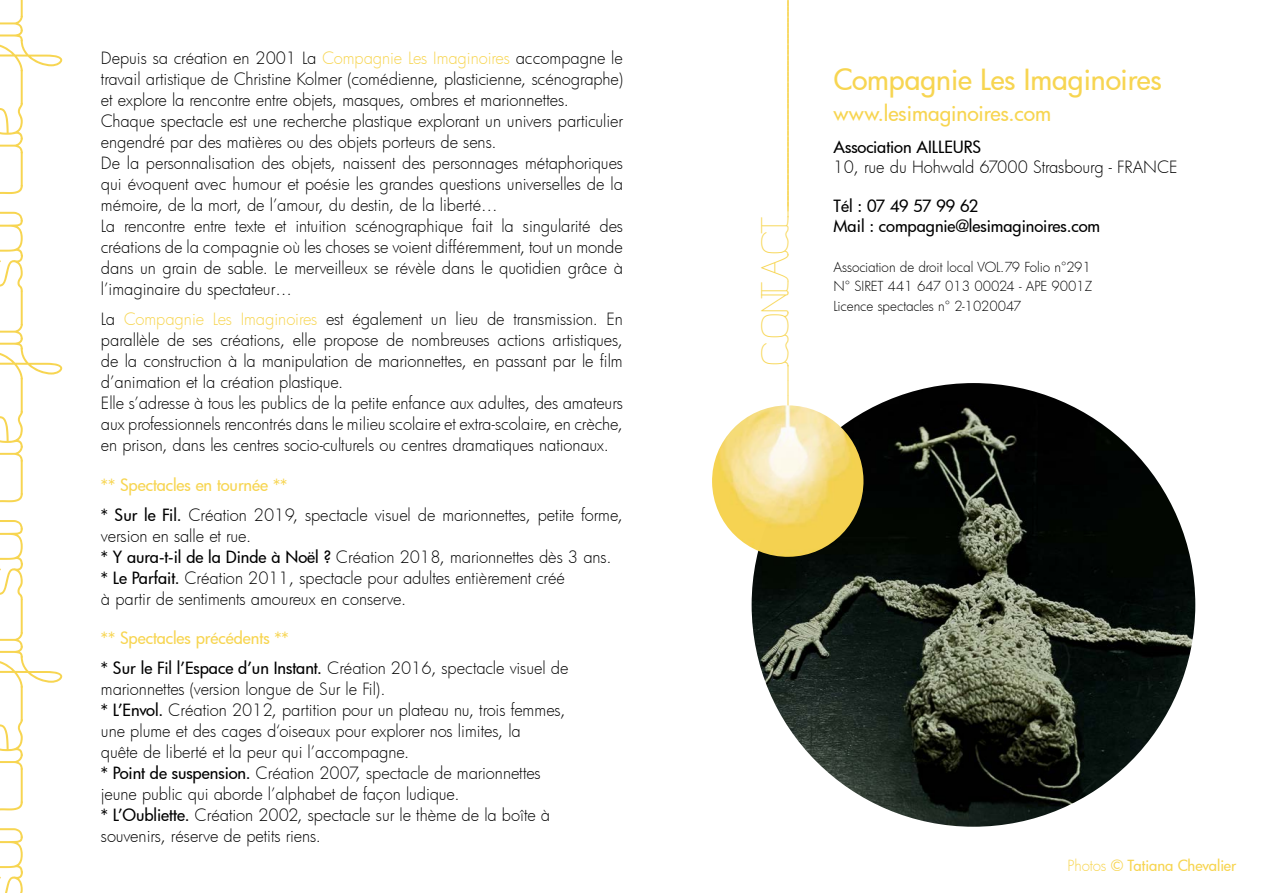
<style>
.page{position:relative;width:1263px;height:893px;background:#fff}
.page>*{position:absolute;margin:0;border:0;box-sizing:border-box;transform-origin:0 0}
.t1{font:300 75px "Filature Std";color:#f7d551}
.t2{font:300 33px "Filature Std";color:#f7d551}
.t3{font:500 28.5px "Futura";letter-spacing:-.005em;color:#f7d551}
.t4{font:500 21px "Futura";letter-spacing:-.005em;color:#f7d551}
.t5{font:300 16.5px/21px "Futura";letter-spacing:-.005em;color:#000}
.t6{font:500 16.5px/19.8px "Futura";letter-spacing:-.005em;color:#000}
.t7{font:500 15px "Futura";letter-spacing:-.005em;color:#f7d551}
.t8{font:300 13.5px/19.5px "Futura";color:#000;text-align:justify}
.s1{color:#f7d551}
.s2{font-weight:500;color:#f7d551}
.s3{font-weight:500}
.s4{font-weight:300}
</style>
<div class="page">
<img style="left:752px;top:383px;width:443px;height:444px;border-radius:222px">
<img style="left:712px;top:405px;width:152px;height:152px">
<h1 class="t1" style="left:-48px;top:908px;width:881px;rotate:-90deg">sur e fi sur e fi sur e fi</h1>
<p class="t5" style="left:101px;top:47px;width:523px">Depuis sa création en 2001 La <span class="s1">Compagnie Les Imaginoires</span> accompagne le travail artistique de Christine Kolmer (comédienne, plasticienne, scénographe) et explore la rencontre entre objets, masques, ombres et marionnettes.<br>Chaque spectacle est une recherche plastique explorant un univers particulier engendré par des matières ou des objets porteurs de sens.<br>De la personnalisation des objets, naissent des personnages métaphoriques qui évoquent avec humour et poésie les grandes questions universelles de la mémoire, de la mort, de l’amour, du destin, de la liberté…<br>La rencontre entre texte et intuition scénographique fait la singularité des créations de la compagnie où les choses se voient différemment, tout un monde dans un grain de sable. Le merveilleux se révèle dans le quotidien grâce à l’imaginaire du spectateur…</p>
<p class="t5" style="left:101px;top:308px;width:523px">La <span class="s1">Compagnie Les Imaginoires</span> est également un lieu de transmission. En parallèle de ses créations, elle propose de nombreuses actions artistiques, de la construction à la manipulation de marionnettes, en passant par le film d’animation et la création plastique.<br>Elle s’adresse à tous les publics de la petite enfance aux adultes, des amateurs aux professionnels rencontrés dans le milieu scolaire et extra-scolaire, en crèche, en prison, dans les centres socio-culturels ou centres dramatiques nationaux.</p>
<p class="t5" style="left:101px;top:470px;width:523px;line-height:30px"><span class="s2">** Spectacles en tournée **<br></span><span class="s3">* Sur le Fil.</span> Création 2019, spectacle visuel de marionnettes, petite forme,</p>
<p class="t5" style="left:101px;top:525px;width:512px">version en salle et rue.<br><span class="s3">* Y aura-t-il de la Dinde à Noël ?</span> Création 2018, marionnettes dès 3 ans. <span class="s3">* Le Parfait.</span> Création 2011, spectacle pour adultes entièrement créé<br>à partir de sentiments amoureux en conserve.</p>
<p class="t5" style="left:101px;top:623px;width:469px;line-height:30px"><span class="s2">** Spectacles précédents **<br></span><span class="s3">* Sur le Fil l’Espace d’un Instant.</span> Création 2016, spectacle visuel de</p>
<p class="t5" style="left:101px;top:678px;width:466px">marionnettes (version longue de Sur le Fil).<br><span class="s3">* L’Envol.</span> Création 2012, partition pour un plateau nu, trois femmes, une plume et des cages d‘oiseaux pour explorer nos limites, la<br>quête de liberté et la peur qui l’accompagne.<br><span class="s3">* Point de suspension.</span> Création 2007, spectacle de marionnettes jeune public qui aborde l’alphabet de façon ludique.<br><span class="s3">* L’Oubliette.</span> Création 2002, spectacle sur le thème de la boîte à souvenirs, réserve de petits riens.</p>
<h2 class="t2" style="left:758px;top:366px;width:157px;rotate:-90deg">CONTACT</h2>
<h3 class="t3" style="left:833px;top:60px;width:330px">Compagnie Les Imaginoires</h3>
<p class="t4" style="left:833px;top:99px;width:219px">www.lesimaginoires.com</p>
<p class="t6" style="left:833px;top:137px;width:149px">Association AILLEURS</p>
<p class="t5" style="left:833px;top:156px;width:346px">10, rue du Hohwald 67000 Strasbourg - FRANCE</p>
<p class="t6" style="left:833px;top:196px;width:268px">Tél : 07 49 57 99 62<br>Mail : compagnie@lesimaginoires.com</p>
<p class="t8" style="left:833px;top:257px;width:260px">Association de droit local VOL.79 Folio n°291<br>N° SIRET 441 647 013 00024 - APE 9001Z Licence spectacles n° 2-1020047</p>
<p class="t7" style="left:1067px;top:856px;width:170px"><span class="s4">Photos</span> © Tatiana Chevalier</p>
</div>
